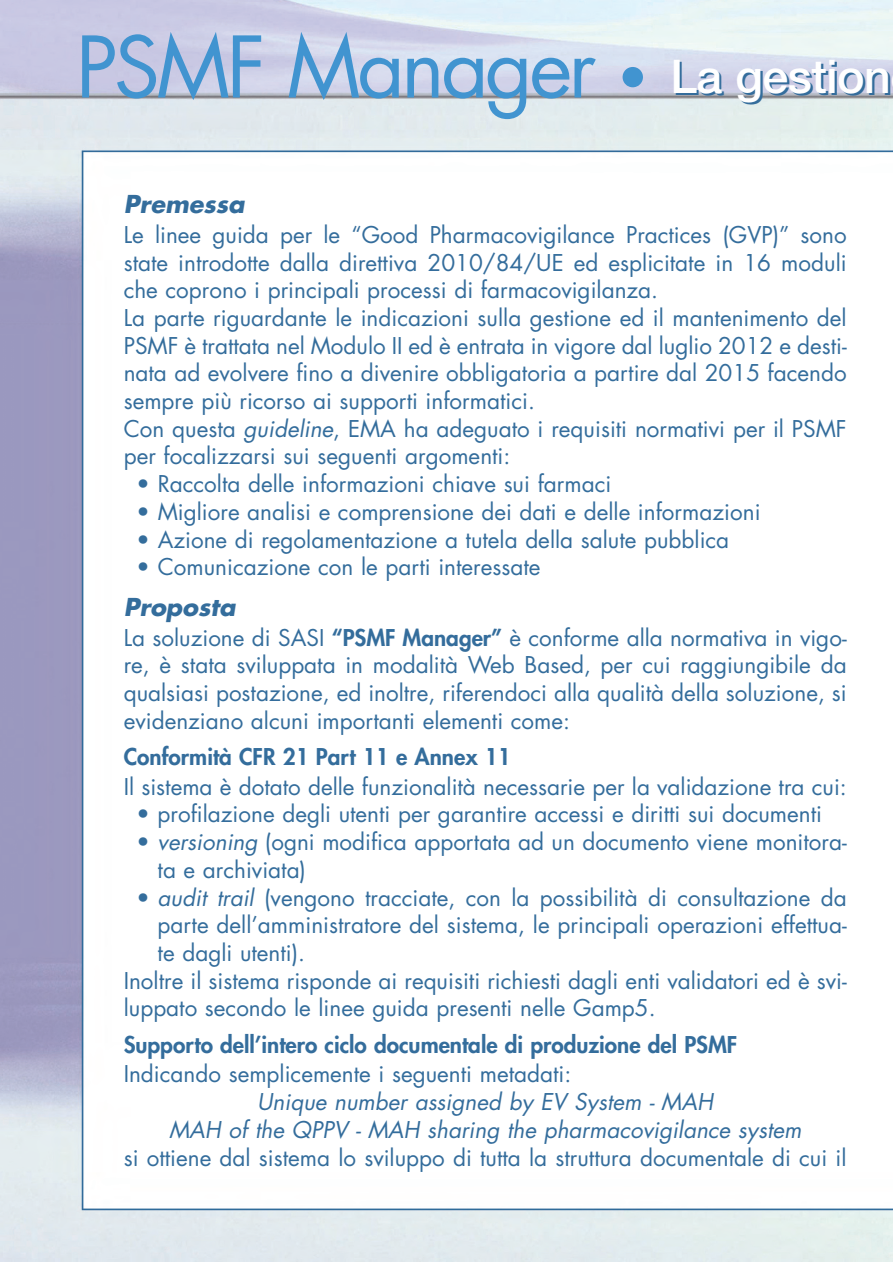
<style>
.page{position:relative;width:893px;height:1263px;background:#fff}
.page>*{position:absolute;margin:0;border:0;box-sizing:border-box;transform-origin:0 0}
.t1{font:82.35px "Futura";letter-spacing:-.045em;color:#4194d0}
.t2{font:500 46.5px "Helvetica Neue";letter-spacing:-.01em;color:#346d9c}
.t3{font:italic 700 24px "Futura";color:#346d9c}
.t4{font:22.5px/27.8px "Futura";color:#346d9c}
.t5{font:800 22.5px "Futura";color:#346d9c}
.t6{font:italic 22.5px/27.8px "Futura";color:#346d9c;text-align:center}
.s1{font-size:54px}
.s2{font-style:italic}
.s3{font-weight:800}
</style>
<div class="page">
<img style="left:0;top:0;width:893px;height:1261px">
<h1 class="t1" style="left:76px;top:15px;width:574px">PSMF Manager <span class="s1">•</span></h1>
<h2 class="t2" style="left:672px;top:62px;width:222px">La gestion</h2>
<p class="t3" style="left:124px;top:193px;width:122px">Premessa</p>
<p class="t4" style="left:124px;top:221px;width:725px">Le linee guida per le “Good Pharmacovigilance Practices (GVP)” sono state introdotte dalla direttiva 2010/84/UE ed esplicitate in 16 moduli che coprono i principali processi di farmacovigilanza.<br>La parte riguardante le indicazioni sulla gestione ed il mantenimento del PSMF è trattata nel Modulo II ed è entrata in vigore dal luglio 2012 e desti&shy;nata ad evolvere fino a divenire obbligatoria a partire dal 2015 facendo sempre più ricorso ai supporti informatici.<br>Con questa <span class="s2">guideline</span>, EMA ha adeguato i requisiti normativi per il PSMF per focalizzarsi sui seguenti argomenti:</p>
<p class="t4" style="left:136px;top:470px;width:476px">• Raccolta delle informazioni chiave sui farmaci</p>
<p class="t4" style="left:136px;top:498px;width:626px">• Migliore analisi e comprensione dei dati e delle informazioni</p>
<p class="t4" style="left:136px;top:526px;width:594px">• Azione di regolamentazione a tutela della salute pubblica</p>
<p class="t4" style="left:136px;top:553px;width:405px">• Comunicazione con le parti interessate</p>
<p class="t3" style="left:124px;top:596px;width:113px">Proposta</p>
<p class="t4" style="left:124px;top:624px;width:725px;text-align:justify">La soluzione di SASI <span class="s3">“PSMF Manager”</span> è conforme alla normativa in vigo&shy;re, è stata sviluppata in modalità Web Based, per cui raggiungibile da qualsiasi postazione, ed inoltre, riferendoci alla qualità della soluzione, si evidenziano alcuni importanti elementi come:</p>
<p class="t5" style="left:124px;top:746px;width:389px">Conformità CFR 21 Part 11 e Annex 11</p>
<p class="t4" style="left:124px;top:773px;width:725px">Il sistema è dotato delle funzionalità necessarie per la validazione tra cui:</p>
<p class="t4" style="left:136px;top:800px;width:687px">• profilazione degli utenti per garantire accessi e diritti sui documenti</p>
<p class="t4" style="left:158px;top:828px;width:691px;text-indent:-21px">• <span class="s2">versioning</span> (ogni modifica apportata ad un documento viene monitora&shy;ta e archiviata)</p>
<p class="t4" style="left:136px;top:884px;width:712px">• <span class="s2">audit trail</span> (vengono tracciate, con la possibilità di consultazione da</p>
<p class="t4" style="left:158px;top:911px;width:691px">parte dell’amministratore del sistema, le principali operazioni effettua-</p>
<p class="t4" style="left:158px;top:939px;width:149px">te dagli utenti).</p>
<p class="t4" style="left:124px;top:967px;width:724px">Inoltre il sistema risponde ai requisiti richiesti dagli enti validatori ed è svi-</p>
<p class="t4" style="left:124px;top:994px;width:533px">luppato secondo le linee guida presenti nelle Gamp5.</p>
<p class="t5" style="left:124px;top:1033px;width:615px">Supporto dell’intero ciclo documentale di produzione del PSMF</p>
<p class="t4" style="left:124px;top:1060px;width:449px">Indicando semplicemente i seguenti metadati:</p>
<p class="t6" style="left:169px;top:1090px;width:634px">Unique number assigned by EV System - MAH<br>MAH of the QPPV - MAH sharing the pharmacovigilance system</p>
<p class="t4" style="left:124px;top:1143px;width:724px">si ottiene dal sistema lo sviluppo di tutta la struttura documentale di cui il</p>
</div>
